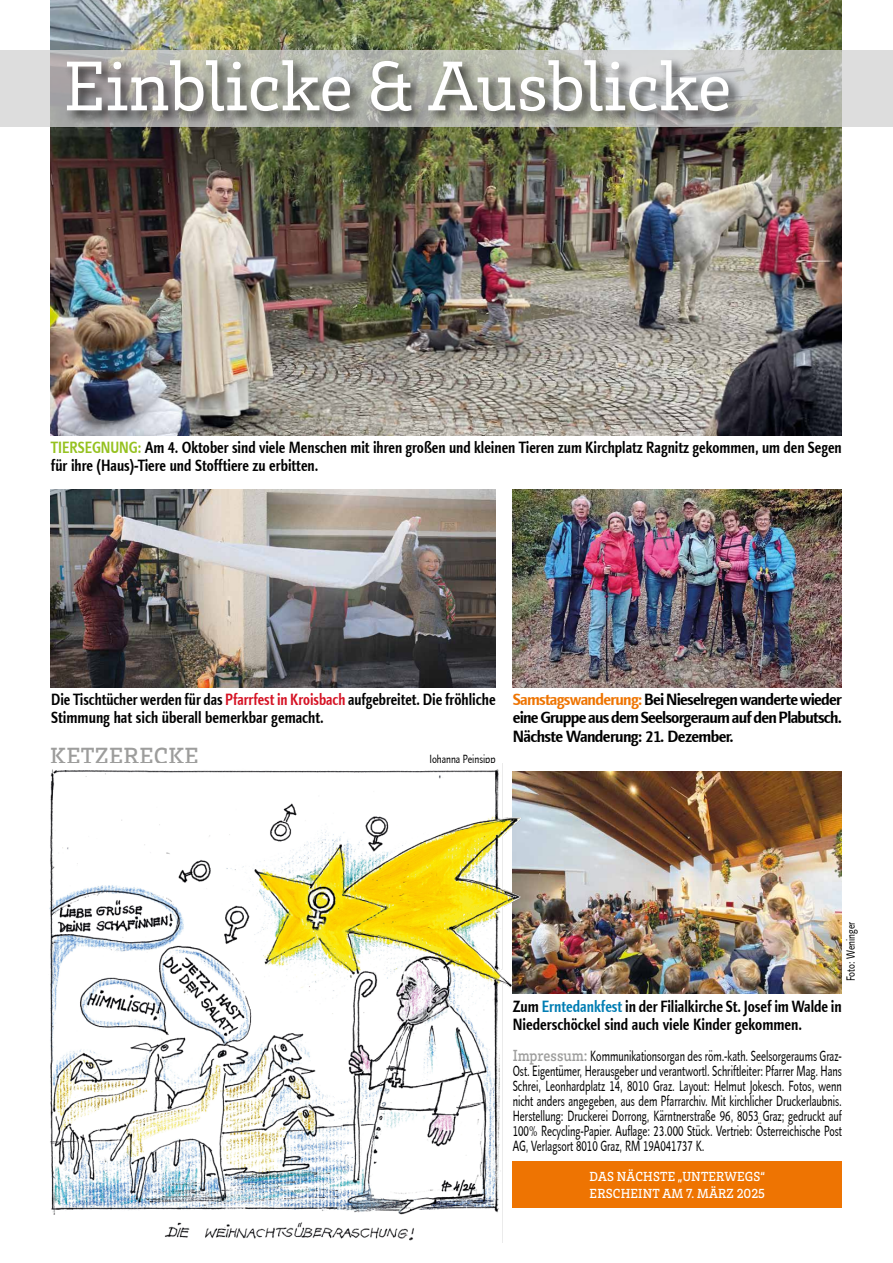
<style>
.page{position:relative;width:893px;height:1263px;background:#fff}
.page>*{position:absolute;margin:0;border:0;box-sizing:border-box;transform-origin:0 0}
.t1{font:72px "Brix Slab";color:#fff}
.t2{font:500 24px "Brix Slab";letter-spacing:.015em;color:#9d9d9c}
.t3{font:700 16.5px/18px "Linotype Finnegan";color:#000;scale:.79 1}
.t4{font:700 16.5px/18px "Linotype Finnegan";color:#000;text-align:justify;scale:.93 1}
.t5{font:700 16.5px/18px "Linotype Finnegan";color:#000;scale:.78 1}
.t6{font:700 16.5px/18px "Linotype Finnegan";color:#000;scale:.8 1}
.t7{font:15px/15px "Linotype Finnegan";color:#000;text-align:justify;scale:.7 1}
.t8{font:500 13.5px/16.5px "Brix Slab";letter-spacing:.015em;color:#fff;scale:.95 1}
.t9{font:12px "Linotype Finnegan";color:#000;scale:.8 1}
.s1{color:#95c11f}
.s2{color:#d51224}
.s3{color:#ee7402}
.s4{color:#007db3}
.s5{font-family:"Brix Slab";font-weight:500;font-size:16.5px;color:#9d9d9c}
</style>
<div class="page">
<div style="left:513px;top:1161px;width:329px;height:47px;background:#ee7402"></div>
<img style="left:51px;top:0;width:791px;height:435px">
<svg style="left:0;top:50px;width:893px;height:76px;background:#c8c9c3"></svg>
<div style="left:64px;top:57px;width:679px;height:69px;background:#000;opacity:.75"></div>
<img style="left:50px;top:489px;width:446px;height:198px">
<img style="left:513px;top:489px;width:329px;height:198px">
<img style="left:526px;top:771px;width:316px;height:222px">
<img style="left:49px;top:764px;width:477px;height:478px">
<h1 class="t1" style="left:64px;top:40px;width:670px">Einblicke &amp; Ausblicke</h1>
<p class="t3" style="left:51px;top:439px;width:1003px"><span class="s1">TIERSEGNUNG:</span> Am 4. Oktober sind viele Menschen mit ihren großen und kleinen Tieren zum Kirchplatz Ragnitz gekommen, um den Segen für ihre (Haus)-Tiere und Stofftiere zu erbitten.</p>
<p class="t5" style="left:51px;top:691px;width:571px">Die Tischtücher werden für das <span class="s2">Pfarrfest in Kroisbach</span> aufgebreitet. Die fröhliche<br>Stimmung hat sich überall bemerkbar gemacht.</p>
<h2 class="t2" style="left:50px;top:740px;width:150px">KETZERECKE</h2>
<p class="t9" style="left:429px;top:752px;width:84px">Johanna Peinsipp</p>
<p class="t4" style="left:513px;top:691px;width:356px"><span class="s3">Samstagswanderung:</span> Bei Nieselregen wanderte wieder eine Gruppe aus dem Seelsorgeraum auf den Plabutsch.<br>Nächste Wanderung: 21. Dezember.</p>
<p class="t9" style="left:844px;top:981px;width:76px;rotate:-90deg">Foto: Weninger</p>
<p class="t6" style="left:513px;top:997px;width:413px">Zum <span class="s4">Erntedankfest</span> in der Filialkirche St. Josef im Walde in<br>Niederschöckel sind auch viele Kinder gekommen.</p>
<p class="t7" style="left:513px;top:1049px;width:472px"><span class="s5">Impressum:</span> Kommunikationsorgan des röm.-kath. Seelsorgeraums Graz-Ost. Eigentümer, Herausgeber und verantwortl. Schriftleiter: Pfarrer Mag. Hans Schrei, Leonhardplatz 14, 8010 Graz. Layout: Helmut Jokesch. Fotos, wenn nicht anders angegeben, aus dem Pfarrarchiv. Mit kirchlicher Druckerlaubnis.<br>Herstellung: Druckerei Dorrong, Kärntnerstraße 96, 8053 Graz; gedruckt auf 100% Recycling-Papier. Auflage: 23.000 Stück. Vertrieb: Österreichische Post AG, Verlagsort 8010 Graz, RM 19A041737 K.</p>
<p class="t8" style="left:590px;top:1168px;width:186px">DAS NÄCHSTE „UNTERWEGS“<br>ERSCHEINT AM 7. MÄRZ 2025</p>
</div>
